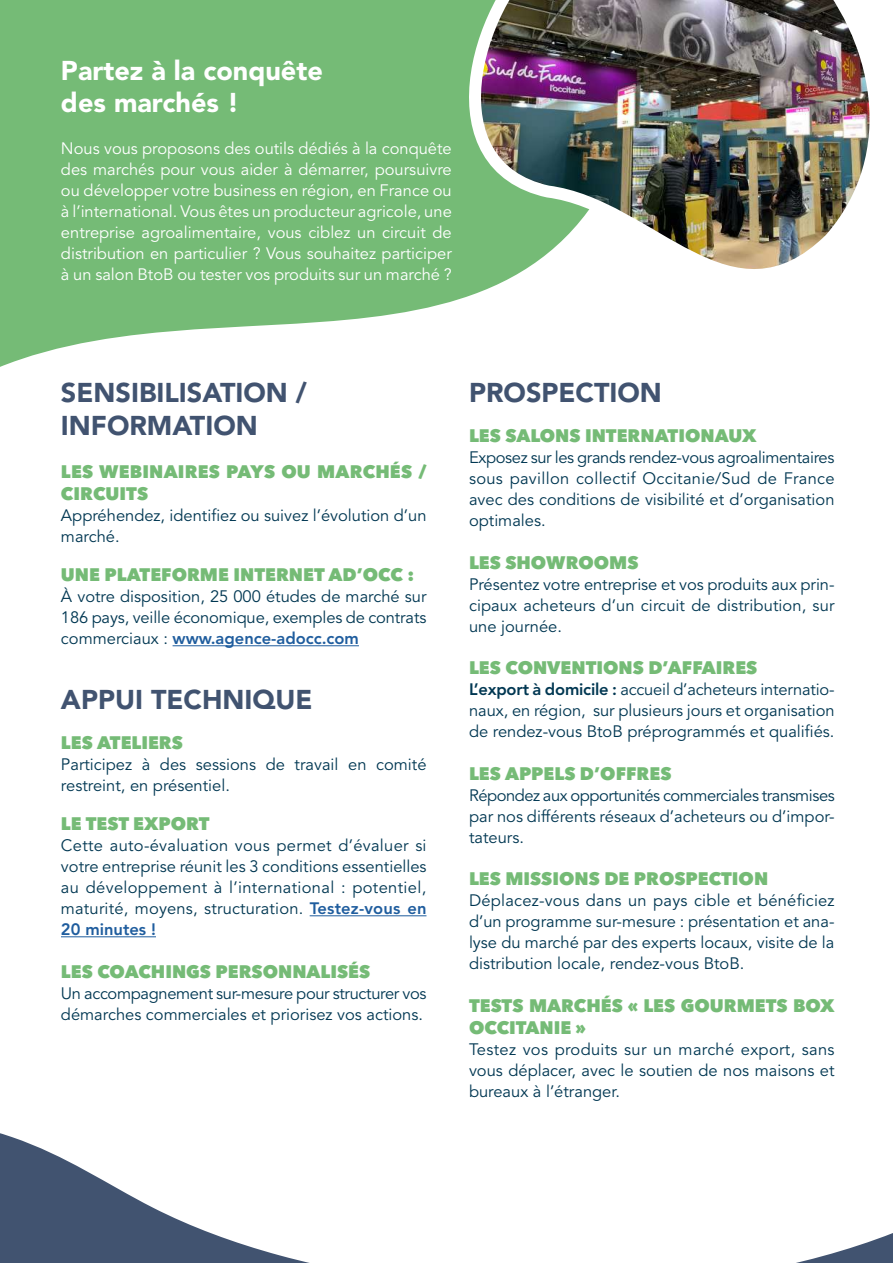
<style>
.page{position:relative;width:893px;height:1263px;background:#fff}
.page>*{position:absolute;margin:0;border:0;box-sizing:border-box;transform-origin:0 0}
.t1{font:900 27px/32.4px "Avenir LT Std";color:#415370}
.t2{font:900 27px/32.4px "Avenir LT Std";color:#fff}
.t3{font:800 18px/21.6px "Avenir Next Cyr";color:#75bb76}
.t4{font:16.5px/21px ".notdef";color:#003752;text-align:justify}
.t5{font:16.5px/21px ".notdef";color:#fff;text-align:justify}
.t6{font:16.5px/21px ".notdef";letter-spacing:-.02em;color:#003752}
.t7{font:800 16.5px "Avenir LT Std";color:#1f5d9e}
.s1{font-family:".notdef";font-weight:400;color:#003752}
.s2{font-family:"Avenir LT Std";font-weight:800;color:#1f5d9e}
.s3{font-family:"Avenir LT Std";font-weight:800}
</style>
<div class="page">
<hr style="left:173px;top:645px;width:186px;height:1px;background:#1f5d9e">
<svg style="left:0;top:0;width:431px;height:367px;background:#82c183"></svg>
<img style="left:431px;top:0;width:439px;height:307px">
<svg style="left:0;top:915px;width:893px;height:348px"></svg>
<h1 class="t2" style="left:61px;top:57px;width:263px">Partez à la conquête des marchés !</h1>
<p class="t5" style="left:61px;top:139px;width:392px">Nous vous proposons des outils dédiés à la conquête des marchés pour vous aider à démarrer, poursuivre ou développer votre business en région, en France ou à l’international. Vous êtes un producteur agricole, une entreprise agroalimentaire, vous ciblez un circuit de distribution en particulier ? Vous souhaitez participer à un salon BtoB ou tester vos produits sur un marché ?</p>
<h1 class="t1" style="left:61px;top:379px;width:247px">SENSIBILISATION /<br>INFORMATION</h1>
<p class="t3" style="left:61px;top:461px;width:367px">LES WEBINAIRES PAYS OU MARCHÉS /<br>CIRCUITS</p>
<p class="t4" style="left:61px;top:505px;width:367px">Appréhendez, identifiez ou suivez l’évolution d’un marché.</p>
<p class="t3" style="left:61px;top:564px;width:355px">UNE PLATEFORME INTERNET AD’OCC :</p>
<p class="t4" style="left:61px;top:587px;width:367px">À votre disposition, 25 000 études de marché sur<br>186 pays, veille économique, exemples de contrats</p>
<p class="t7" style="left:61px;top:632px;width:299px"><span class="s1">commerciaux :</span> www.agence-adocc.com</p>
<h1 class="t1" style="left:61px;top:685px;width:253px">APPUI TECHNIQUE</h1>
<p class="t3" style="left:61px;top:731px;width:123px">LES ATELIERS</p>
<p class="t4" style="left:61px;top:754px;width:367px">Participez à des sessions de travail en comité restreint, en présentiel.</p>
<p class="t3" style="left:61px;top:813px;width:150px">LE TEST EXPORT</p>
<p class="t4" style="left:61px;top:836px;width:367px">Cette auto-évaluation vous permet d’évaluer si votre entreprise réunit les 3 conditions essentielles au développement à l’international : potentiel, maturité, moyens, structuration. <span class="s2">Testez-vous en</span></p>
<p class="t7" style="left:61px;top:923px;width:96px">20 minutes !</p>
<p class="t3" style="left:61px;top:961px;width:311px">LES COACHINGS PERSONNALISÉS</p>
<p class="t6" style="left:61px;top:983px;width:367px">Un accompagnement sur-mesure pour structurer vos démarches commerciales et priorisez vos actions.</p>
<h1 class="t1" style="left:469px;top:379px;width:194px">PROSPECTION</h1>
<p class="t3" style="left:469px;top:425px;width:289px">LES SALONS INTERNATIONAUX</p>
<p class="t4" style="left:469px;top:447px;width:367px">Exposez sur les grands rendez-vous agroalimentaires sous pavillon collectif Occitanie/Sud de France avec des conditions de visibilité et d’organisation optimales.</p>
<p class="t3" style="left:469px;top:551px;width:171px">LES SHOWROOMS</p>
<p class="t4" style="left:469px;top:574px;width:367px">Présentez votre entreprise et vos produits aux prin&shy;cipaux acheteurs d’un circuit de distribution, sur une journée.</p>
<p class="t3" style="left:469px;top:657px;width:290px">LES CONVENTIONS D’AFFAIRES</p>
<p class="t4" style="left:469px;top:680px;width:367px"><span class="s3">L’export à domicile :</span> accueil d’acheteurs internatio&shy;naux, en région, sur plusieurs jours et organisation de rendez-vous BtoB préprogrammés et qualifiés.</p>
<p class="t3" style="left:469px;top:763px;width:204px">LES APPELS D’OFFRES</p>
<p class="t4" style="left:469px;top:785px;width:367px">Répondez aux opportunités commerciales transmises par nos différents réseaux d’acheteurs ou d’impor&shy;tateurs.</p>
<p class="t3" style="left:469px;top:868px;width:301px">LES MISSIONS DE PROSPECTION</p>
<p class="t4" style="left:469px;top:891px;width:367px">Déplacez-vous dans un pays cible et bénéficiez d’un programme sur-mesure : présentation et ana&shy;lyse du marché par des experts locaux, visite de la distribution locale, rendez-vous BtoB.</p>
<p class="t3" style="left:469px;top:995px;width:367px">TESTS MARCHÉS « LES GOURMETS BOX<br>OCCITANIE »</p>
<p class="t4" style="left:469px;top:1039px;width:367px">Testez vos produits sur un marché export, sans vous déplacer, avec le soutien de nos maisons et bureaux à l’étranger.</p>
</div>
